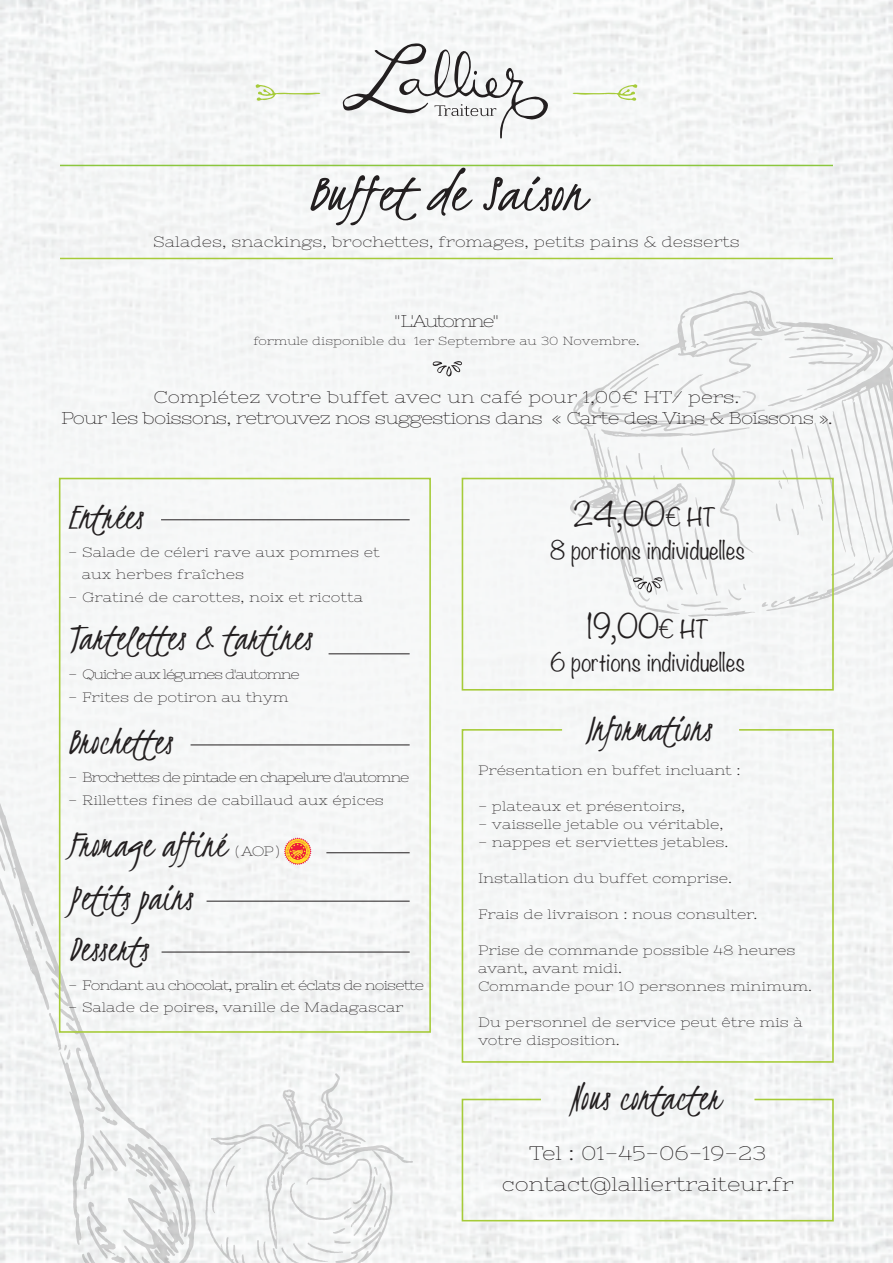
<style>
.page{position:relative;width:893px;height:1263px;background:#fff}
.page>*{position:absolute;margin:0;border:0;box-sizing:border-box;transform-origin:0 0}
.t1{font:55.65px "Kristi";color:#231f20;scale:1.21 1}
.t2{font:40.35px/50.8px "Kristi";color:#231f20}
.t3{font:300 30.15px "Noteworthy";color:#231f20}
.t4{font:300 22.5px "Noteworthy";color:#231f20}
.t5{font:19.5px/31.5px "Nixie One";color:#231f20;text-align:center;scale:1.21 1}
.t6{font:16.95px "Nixie One";letter-spacing:-.04em;color:#231f20;scale:1.21 1}
.t7{font:16.95px "Nixie One";color:#231f20;scale:1.21 1}
.t8{font:16.95px "Nixie One";letter-spacing:-.095em;color:#231f20;scale:1.21 1}
.t9{font:14.85px "Nixie One";color:#231f20;scale:1.21 1}
.t10{font:13.5px/18px "Nixie One";color:#231f20;scale:1.21 1}
.t11{font:13.5px "Nixie One";letter-spacing:-.06em;color:#231f20;scale:1.21 1}
.t12{font:13.5px "Nixie One";letter-spacing:-.075em;color:#231f20;scale:1.21 1}
.t13{font:13.5px "Nixie One";letter-spacing:-.085em;color:#231f20;scale:1.21 1}
.t14{font:11.7px "Nixie One";color:#231f20;scale:1.21 1}
.s1{font-size:22.5px}
</style>
<div class="page">
<svg style="left:0;top:642px;width:196px;height:621px;fill:#f4f5f5"></svg>
<svg style="left:35px;top:931px;width:7px;height:19px"></svg>
<svg style="left:0;top:838px;width:5px;height:33px"></svg>
<svg style="left:49px;top:1013px;width:140px;height:250px"></svg>
<svg style="left:205px;top:1073px;width:208px;height:190px"></svg>
<svg style="left:573px;top:290px;width:320px;height:324px;fill:#f5f6f6"></svg>
<svg style="left:776px;top:415px;width:79px;height:142px"></svg>
<svg style="left:784px;top:331px;width:72px;height:27px"></svg>
<svg style="left:583px;top:364px;width:183px;height:73px"></svg>
<svg style="left:570px;top:500px;width:9px;height:16px"></svg>
<hr style="left:60px;top:258px;width:773px;height:1px;background:#a6cb39">
<svg style="left:255px;top:84px;width:65px;height:17px"></svg>
<svg style="left:573px;top:84px;width:65px;height:17px"></svg>
<svg style="left:342px;top:43px;width:206px;height:96px"></svg>
<svg style="left:432px;top:361px;width:30px;height:15px"></svg>
<svg style="left:461px;top:1098px;width:374px;height:124px"></svg>
<div style="left:461px;top:728px;width:374px;height:335px;background:#f5f6f6"></div>
<svg style="left:58px;top:477px;width:374px;height:556px"></svg>
<svg style="left:595px;top:447px;width:160px;height:170px"></svg>
<div style="left:462px;top:478px;width:372px;height:213px;border:2px solid #a6cb39"></div>
<hr style="left:60px;top:165px;width:773px;height:1px;background:#8bc63e">
<svg style="left:284px;top:837px;width:28px;height:28px"></svg>
<h1 class="t1" style="left:308px;top:158px;width:230px">Buffet de Saison</h1>
<p class="t9" style="left:153px;top:233px;width:486px">Salades, snackings, brochettes, fromages, petits pains &amp; desserts</p>
<p class="t8" style="left:394px;top:311px;width:88px">"L'Automne"</p>
<p class="t14" style="left:253px;top:334px;width:321px">formule disponible du 1er Septembre au 30 Novembre.</p>
<p class="t7" style="left:154px;top:387px;width:486px">Complétez votre buffet avec un café pour 1,00€ HT/ pers.</p>
<p class="t6" style="left:61px;top:408px;width:639px">Pour les boissons, retrouvez nos suggestions dans « Carte des Vins &amp; Boissons ».</p>
<h2 class="t2" style="left:68px;top:488px;width:77px">Entrées</h2>
<p class="t10" style="left:82px;top:541px;width:248px;line-height:22.2px;text-indent:-14px">- Salade de céleri rave aux pommes et aux herbes fraîches</p>
<p class="t10" style="left:68px;top:588px;width:245px">- Gratiné de carottes, noix et ricotta</p>
<h2 class="t2" style="left:68px;top:610px;width:246px">Tartelettes &amp; tartines</h2>
<p class="t13" style="left:68px;top:667px;width:193px">- Quiche aux légumes d'automne</p>
<p class="t10" style="left:68px;top:688px;width:184px">- Frites de potiron au thym</p>
<h2 class="t2" style="left:68px;top:713px;width:106px">Brochettes</h2>
<p class="t12" style="left:68px;top:770px;width:283px">- Brochettes de pintade en chapelure d'automne</p>
<p class="t10" style="left:68px;top:791px;width:263px">- Rillettes fines de cabillaud aux épices</p>
<h2 class="t2" style="left:68px;top:817px;width:159px">Fromage affiné</h2>
<p class="t10" style="left:235px;top:842px;width:39px">( AOP )</p>
<h2 class="t2" style="left:68px;top:869px;width:126px">Petits pains<br>Desserts</h2>
<p class="t11" style="left:68px;top:977px;width:296px">- Fondant au chocolat, pralin et éclats de noisette</p>
<p class="t10" style="left:68px;top:998px;width:279px">- Salade de poires, vanille de Madagascar</p>
<h3 class="t3" style="left:574px;top:487px;width:144px">24,00<span class="s1">€ HT</span></h3>
<h3 class="t4" style="left:550px;top:530px;width:197px">8 portions individuelles</h3>
<h3 class="t3" style="left:587px;top:599px;width:124px">19,00<span class="s1">€ HT</span></h3>
<h3 class="t4" style="left:550px;top:642px;width:197px">6 portions individuelles</h3>
<h2 class="t2" style="left:586px;top:701px;width:127px">Informations</h2>
<p class="t10" style="left:478px;top:761px;width:218px">Présentation en buffet incluant :</p>
<p class="t10" style="left:478px;top:797px;width:173px">- plateaux et présentoirs,</p>
<p class="t10" style="left:478px;top:815px;width:204px">- vaisselle jetable ou véritable,</p>
<p class="t10" style="left:478px;top:833px;width:209px">- nappes et serviettes jetables.</p>
<p class="t10" style="left:478px;top:869px;width:212px">Installation du buffet comprise.</p>
<p class="t10" style="left:478px;top:905px;width:233px">Frais de livraison : nous consulter.</p>
<p class="t10" style="left:478px;top:941px;width:278px">Prise de commande possible 48 heures avant, avant midi.<br>Commande pour 10 personnes minimum.</p>
<p class="t10" style="left:478px;top:1013px;width:270px">Du personnel de service peut être mis à votre disposition.</p>
<h2 class="t2" style="left:569px;top:1070px;width:153px">Nous contacter</h2>
<h3 class="t5" style="left:502px;top:1137px;width:243px">Tel : 01-45-06-19-23 contact@lalliertraiteur.fr</h3>
</div>
